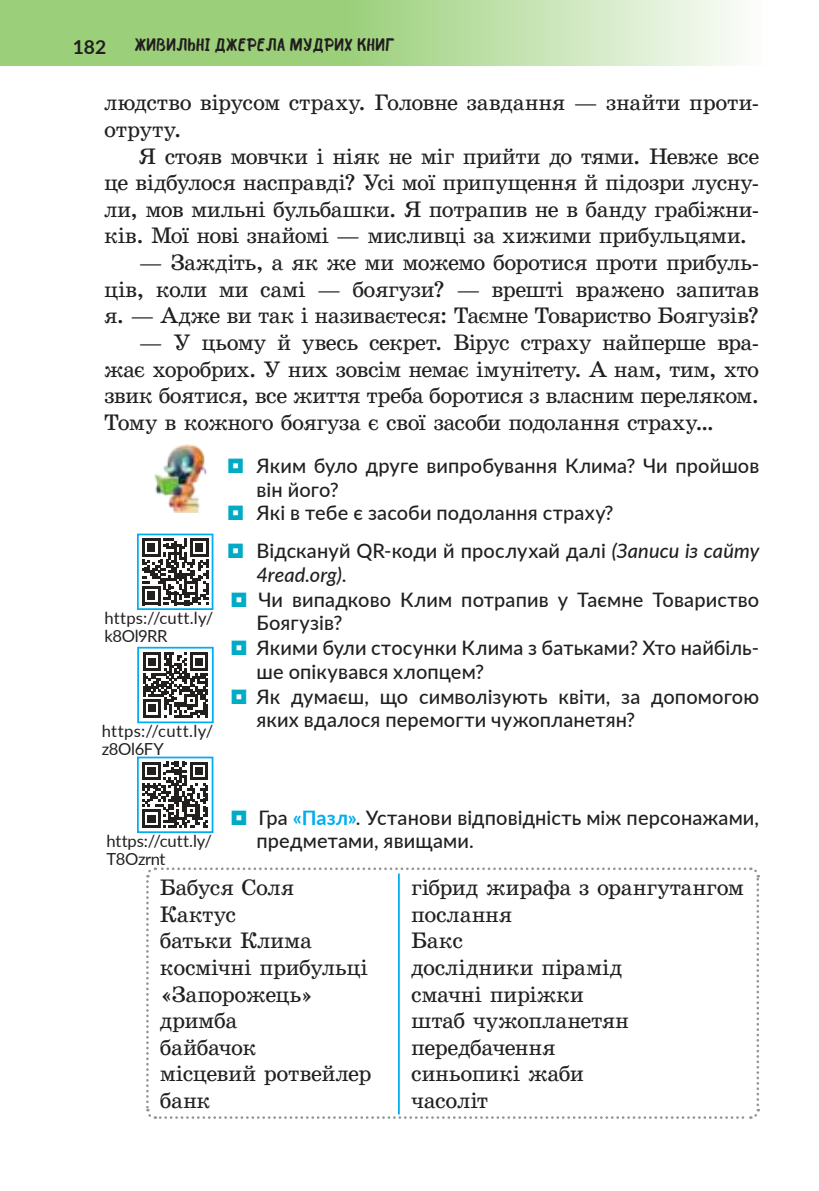
<style>
.page{position:relative;width:819px;height:1191px;background:#fff}
.page>*{position:absolute;margin:0;border:0;box-sizing:border-box;transform-origin:0 0}
.t1{font:22.75px/26.6px "School Book Alx";letter-spacing:-.02em;color:#221f1f}
.t2{font:500 19.95px/24.2px "Lato";letter-spacing:.005em;color:#221f1f}
.t3{font:700 19.25px "Lato";color:#221f1f}
.t4{font:17.5px "Bosk";letter-spacing:.03em;color:#221f1f}
.t5{font:16.62px/18.4px "Lato";letter-spacing:-.005em;color:#221f1f}
.t6{font:16.62px/18.4px "Lato";letter-spacing:.015em;color:#221f1f}
.s1{font-style:italic}
.s2{font-weight:700;color:#00adef}
</style>
<div class="page">
<svg style="left:146px;top:867px;width:614px;height:252px"></svg>
<img style="left:154px;top:445px;width:53px;height:68px">
<svg style="left:143px;top:652px;width:65px;height:65px"></svg>
<div style="left:137px;top:647px;width:77px;height:76px;border:2px solid #00adef"></div>
<svg style="left:142px;top:538px;width:67px;height:67px"></svg>
<div style="left:137px;top:533px;width:76px;height:77px;border:2px solid #00adef"></div>
<svg style="left:142px;top:762px;width:66px;height:66px"></svg>
<div style="left:137px;top:756px;width:76px;height:77px;border:2px solid #00adef"></div>
<svg style="left:0;top:0;width:736px;height:65px;background:#b3da9a"></svg>
<p class="t3" style="left:73px;top:36px;width:35px">182</p>
<p class="t4" style="left:135px;top:34px;width:261px">ЖИВИЛЬНІ ДЖЕРЕЛА МУДРИХ КНИГ</p>
<p class="t1" style="left:104px;top:90px;width:656px">людство вірусом страху. Головне завдання — знайти проти&shy;отруту.</p>
<p class="t1" style="left:104px;top:143px;width:656px;text-align:justify;text-indent:35px">Я стояв мовчки і ніяк не міг прийти до тями. Невже все це відбулося насправді? Усі мої припущення й підозри лусну&shy;ли, мов мильні бульбашки. Я потрапив не в банду грабіжни&shy;ків. Мої нові знайомі — мисливці за хижими прибульцями.</p>
<p class="t1" style="left:104px;top:249px;width:656px;text-align:justify;text-indent:35px">— Заждіть, а як же ми можемо боротися проти прибуль&shy;ців, коли ми самі — боягузи? — врешті вражено запитав я. — Адже ви так і називаєтеся: Таємне Товариство Боягузів?</p>
<p class="t1" style="left:104px;top:329px;width:656px;text-align:justify;text-indent:35px">— У цьому й увесь секрет. Вірус страху найперше вра&shy;жає хоробрих. У них зовсім немає імунітету. А нам, тим, хто звик боятися, все життя треба боротися з власним переляком.<br>Тому в кожного боягуза є свої засоби подолання страху…</p>
<p class="t2" style="left:256px;top:453px;width:504px;line-height:23.4px">Яким було друге випробування Клима? Чи пройшов він його?<br>Які в тебе є засоби подолання страху?</p>
<p class="t2" style="left:256px;top:538px;width:504px">Відскануй QR-коди й прослухай далі <span class="s1">(Записи із сайту 4read.org)</span>.<br>Чи випадково Клим потрапив у Таємне Товариство Боягузів?<br>Якими були стосунки Клима з батьками? Хто найбіль&shy;ше опікувався хлопцем?<br>Як думаєш, що символізують квіти, за допомогою яких вдалося перемогти чужопланетян?</p>
<p class="t5" style="left:104px;top:608px;width:110px">https://cutt.ly/ k8Ol9RR</p>
<p class="t6" style="left:102px;top:721px;width:113px">https://cutt.ly/ z8Ol6FY</p>
<p class="t2" style="left:256px;top:805px;width:504px;line-height:23.4px">Гра <span class="s2">«Пазл»</span>. Установи відповідність між персонажами, предметами, явищами.</p>
<p class="t1" style="left:160px;top:874px;width:213px">Бабуся Соля<br>Кактус<br>батьки Клима космічні прибульці «Запорожець» дримба<br>байбачок<br>місцевий ротвейлер банк</p>
<p class="t1" style="left:411px;top:874px;width:334px">гібрид жирафа з орангутангом послання<br>Бакс<br>дослідники пірамід<br>смачні пиріжки<br>штаб чужопланетян передбачення<br>синьопикі жаби<br>часоліт</p>
<p class="t5" style="left:106px;top:831px;width:107px">https://cutt.ly/<br>T8Ozrnt</p>
</div>
